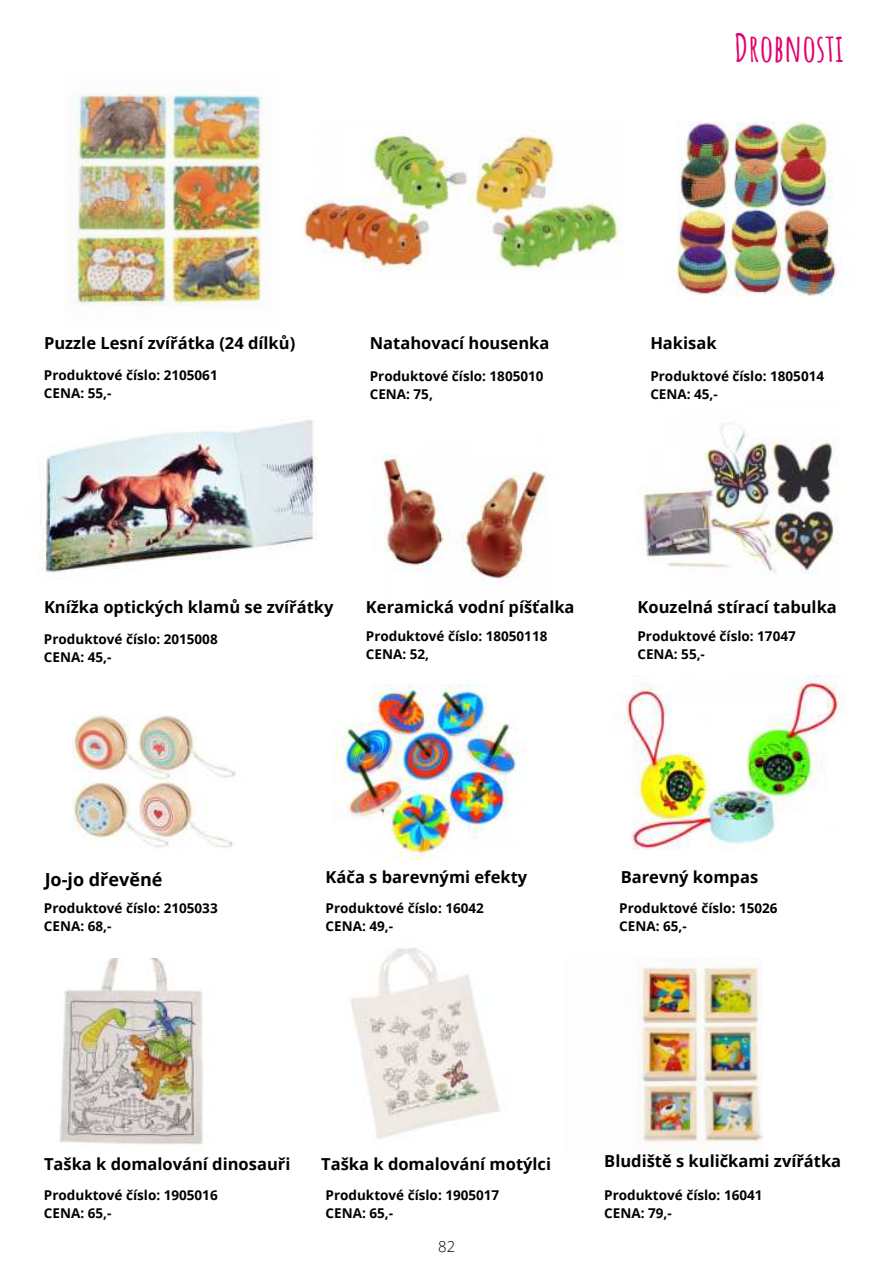
<style>
.page{position:relative;width:893px;height:1264px;background:#fff}
.page>*{position:absolute;margin:0;border:0;box-sizing:border-box;transform-origin:0 0}
.t1{font:700 37.8px "Amatic SC";color:#e2006c}
.t2{font:700 18px "Open Sans";color:#000}
.t3{font:700 16.5px "Open Sans";color:#000}
.t4{font:300 15px "Open Sans";color:#000}
.t5{font:700 13.5px/18px "Open Sans";color:#000}
</style>
<div class="page">
<img style="left:59px;top:958px;width:144px;height:187px">
<img style="left:351px;top:948px;width:149px;height:191px">
<img style="left:613px;top:675px;width:228px;height:175px">
<img style="left:333px;top:685px;width:193px;height:174px">
<img style="left:637px;top:958px;width:125px;height:186px">
<img style="left:72px;top:715px;width:164px;height:133px">
<img style="left:643px;top:423px;width:196px;height:151px">
<img style="left:39px;top:420px;width:278px;height:153px">
<img style="left:374px;top:454px;width:173px;height:127px">
<img style="left:67px;top:93px;width:196px;height:214px">
<img style="left:304px;top:129px;width:317px;height:144px">
<img style="left:676px;top:121px;width:164px;height:175px">
<h1 class="t1" style="left:734px;top:19px;width:111px">Drobnosti</h1>
<p class="t3" style="left:44px;top:331px;width:253px">Puzzle Lesní zvířátka (24 dílků)</p>
<p class="t3" style="left:370px;top:331px;width:181px">Natahovací housenka</p>
<p class="t5" style="left:370px;top:367px;width:175px">Produktové číslo: 1805010<br>CENA: 75,</p>
<p class="t3" style="left:650px;top:331px;width:68px">Hakisak</p>
<p class="t5" style="left:44px;top:366px;width:175px">Produktové číslo: 2105061<br>CENA: 55,-</p>
<p class="t5" style="left:650px;top:367px;width:175px">Produktové číslo: 1805014<br>CENA: 45,-</p>
<p class="t3" style="left:44px;top:595px;width:291px">Knížka optických klamů se zvířátky</p>
<p class="t5" style="left:44px;top:629px;width:175px">Produktové číslo: 2015008<br>CENA: 45,-</p>
<p class="t3" style="left:366px;top:595px;width:210px">Keramická vodní píšťalka</p>
<p class="t5" style="left:366px;top:627px;width:183px">Produktové číslo: 18050118<br>CENA: 52,</p>
<p class="t3" style="left:637px;top:595px;width:201px">Kouzelná stírací tabulka</p>
<p class="t5" style="left:637px;top:627px;width:160px">Produktové číslo: 17047<br>CENA: 55,-</p>
<h2 class="t2" style="left:45px;top:866px;width:119px">Jo-jo dřevěné</h2>
<p class="t5" style="left:44px;top:898px;width:175px">Produktové číslo: 2105033<br>CENA: 68,-</p>
<p class="t3" style="left:325px;top:865px;width:203px">Káča s barevnými efekty</p>
<p class="t5" style="left:325px;top:898px;width:160px">Produktové číslo: 16042<br>CENA: 49,-</p>
<p class="t3" style="left:620px;top:865px;width:139px">Barevný kompas</p>
<p class="t5" style="left:619px;top:898px;width:160px">Produktové číslo: 15026<br>CENA: 65,-</p>
<p class="t3" style="left:44px;top:1152px;width:248px">Taška k domalování dinosauři</p>
<p class="t5" style="left:44px;top:1185px;width:175px">Produktové číslo: 1905016<br>CENA: 65,-</p>
<p class="t3" style="left:321px;top:1152px;width:231px">Taška k domalování motýlci</p>
<p class="t5" style="left:325px;top:1185px;width:175px">Produktové číslo: 1905017<br>CENA: 65,-</p>
<p class="t4" style="left:438px;top:1235px;width:19px">82</p>
<p class="t3" style="left:604px;top:1149px;width:238px">Bludiště s kuličkami zvířátka</p>
<p class="t5" style="left:604px;top:1185px;width:160px">Produktové číslo: 16041<br>CENA: 79,-</p>
</div>
